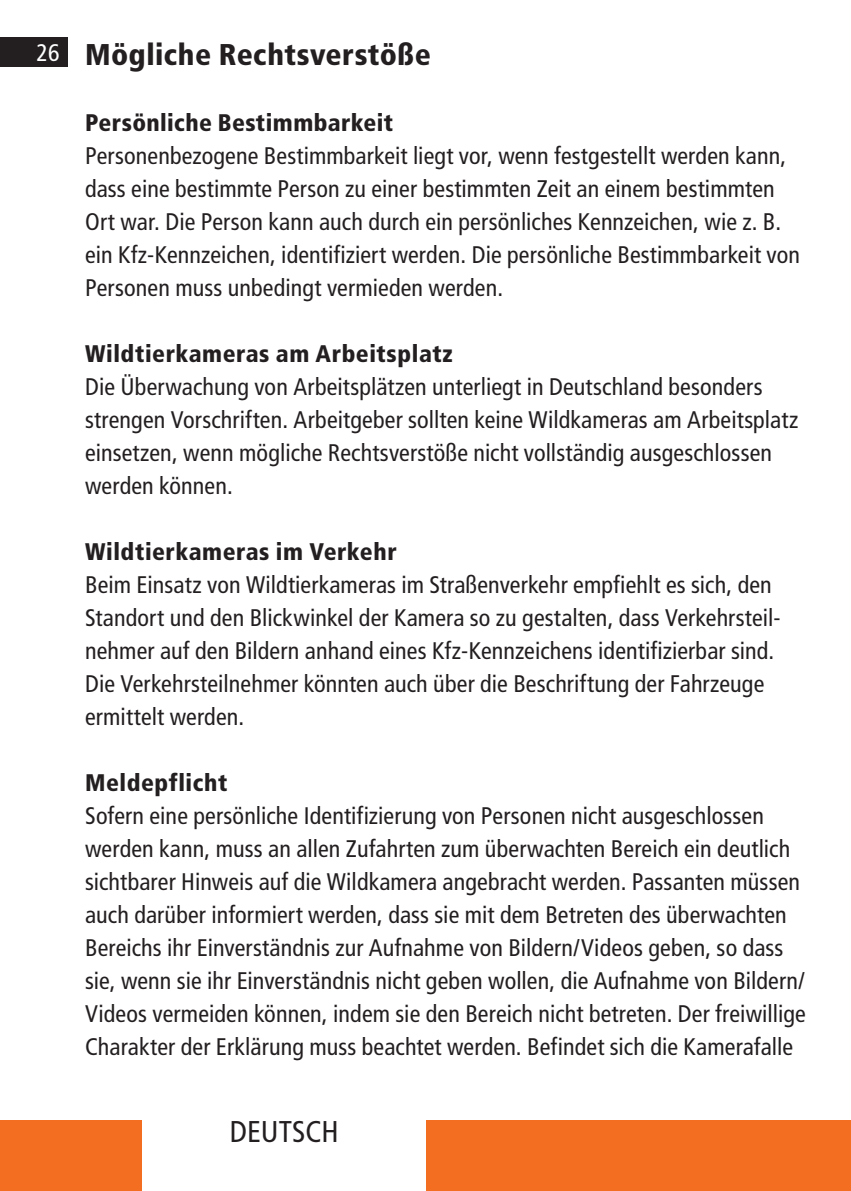
<style>
.page{position:relative;width:851px;height:1191px;background:#fff}
.page>*{position:absolute;margin:0;border:0;box-sizing:border-box;transform-origin:0 0}
.Überschrift_1{font:900 condensed 30px "Frutiger LT";letter-spacing:.015em;color:#231f20}
._040_Top-Details{font:condensed 30px "Frutiger LT";color:#231f20}
.Fließtext{font:condensed 24px/33px "Frutiger LT";letter-spacing:.005em;color:#231f20}
.Überschrift_3{font:900 condensed 24px "Frutiger LT";letter-spacing:.025em;color:#231f20}
.Fließtext-2{font:900 condensed 24px "Frutiger LT";letter-spacing:.015em;color:#231f20}
.t1{font:condensed 24px "Frutiger LT";color:#fff}
</style>
<div class="page">
<div style="left:0;top:37px;width:68px;height:30px;background:#231f20"></div>
<div style="left:0;top:1120px;width:142px;height:71px;background:#f36e21"></div>
<div style="left:426px;top:1120px;width:424px;height:71px;background:#f36e21"></div>
<p class="t1" style="left:36px;top:38px;width:25px">26</p>
<p class="Überschrift_1" style="left:85px;top:37px;width:347px">Mögliche Rechtsverstöße</p>
<p class="Fließtext-2" style="left:85px;top:108px;width:309px">Persönliche Bestimmbarkeit</p>
<p class="Fließtext" style="left:85px;top:139px;width:716px">Personenbezogene Bestimmbarkeit liegt vor, wenn festgestellt werden kann, dass eine bestimmte Person zu einer bestimmten Zeit an einem bestimmten Ort war. Die Person kann auch durch ein persönliches Kennzeichen, wie z. B. ein Kfz-Kennzeichen, identifiziert werden. Die persönliche Bestimmbarkeit von Personen muss unbedingt vermieden werden.</p>
<p class="Überschrift_3" style="left:85px;top:339px;width:369px">Wildtierkameras am Arbeitsplatz</p>
<p class="Fließtext" style="left:85px;top:370px;width:714px">Die Überwachung von Arbeitsplätzen unterliegt in Deutschland besonders strengen Vorschriften. Arbeitgeber sollten keine Wildkameras am Arbeitsplatz einsetzen, wenn mögliche Rechtsverstöße nicht vollständig ausgeschlossen werden können.</p>
<p class="Überschrift_3" style="left:85px;top:537px;width:313px">Wildtierkameras im Verkehr</p>
<p class="Fließtext" style="left:85px;top:568px;width:695px">Beim Einsatz von Wildtierkameras im Straßenverkehr empfiehlt es sich, den Standort und den Blickwinkel der Kamera so zu gestalten, dass Verkehrsteil&shy;nehmer auf den Bildern anhand eines Kfz-Kennzeichens identifizierbar sind.<br>Die Verkehrsteilnehmer könnten auch über die Beschriftung der Fahrzeuge ermittelt werden.</p>
<p class="Überschrift_3" style="left:85px;top:768px;width:144px">Meldepflicht</p>
<p class="Fließtext" style="left:85px;top:799px;width:722px">Sofern eine persönliche Identifizierung von Personen nicht ausgeschlossen werden kann, muss an allen Zufahrten zum überwachten Bereich ein deutlich sichtbarer Hinweis auf die Wildkamera angebracht werden. Passanten müssen auch darüber informiert werden, dass sie mit dem Betreten des überwachten Bereichs ihr Einverständnis zur Aufnahme von Bildern/Videos geben, so dass sie, wenn sie ihr Einverständnis nicht geben wollen, die Aufnahme von Bildern/ Videos vermeiden können, indem sie den Bereich nicht betreten. Der freiwillige Charakter der Erklärung muss beachtet werden. Befindet sich die Kamerafalle</p>
<p class="_040_Top-Details" style="left:230px;top:1114px;width:110px">DEUTSCH</p>
</div>
